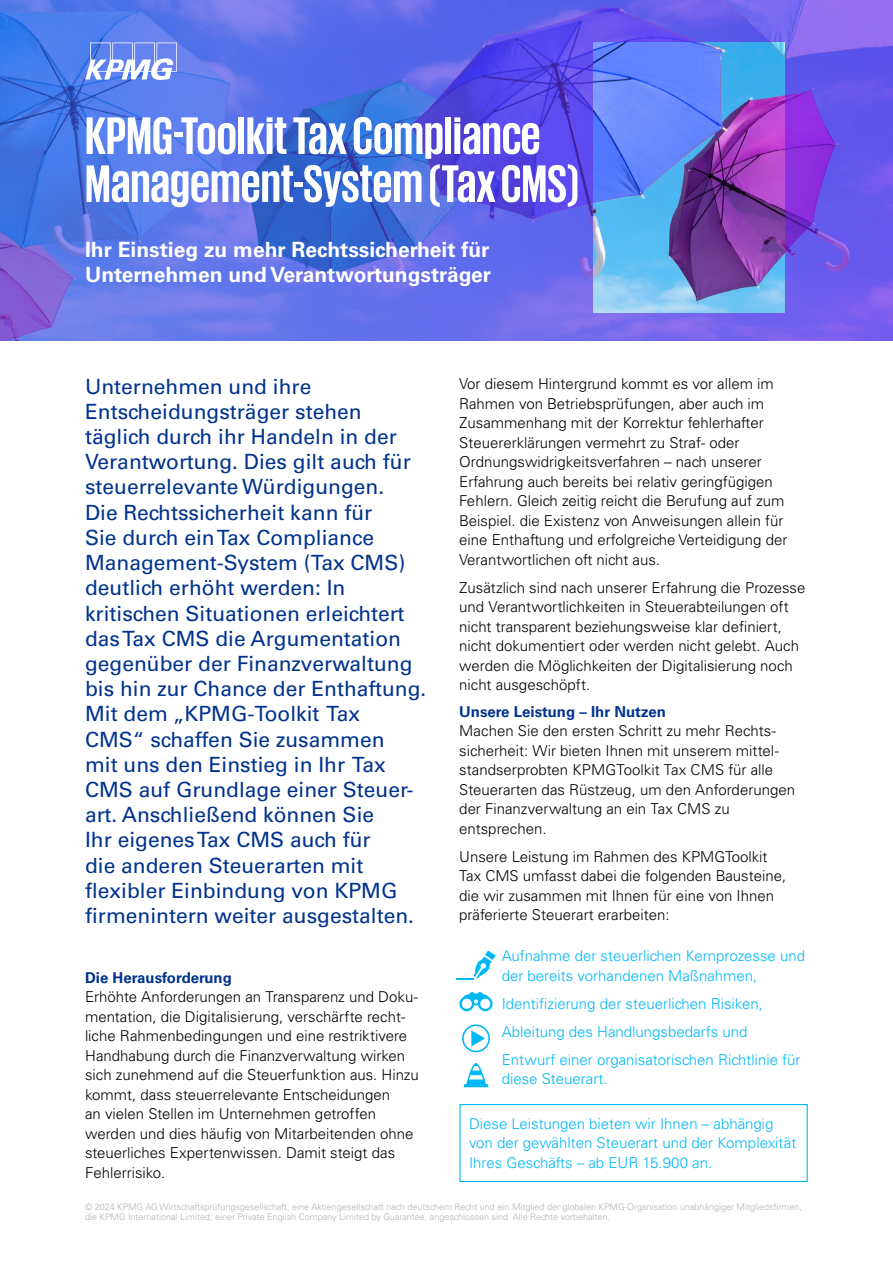
<style>
.page{position:relative;width:893px;height:1263px;background:#fff}
.page>*{position:absolute;margin:0;border:0;box-sizing:border-box;transform-origin:0 0}
.t1{font:700 54px/48px "KPMG";color:#fff}
.t2{font:21px/25.2px "Univers LT Std";color:#00338d}
.t3{font:700 21px/25.2px "Univers LT Std";color:#fff}
.t4{font:300 15px/19.5px "Univers LT Std";color:#000}
.t5{font:300 15px/19.5px "Univers LT Std";color:#00b8f5}
.t6{font:700 15px "Univers LT Std";color:#00338d}
.t7{font:300 9px/10.8px "Univers LT Std";color:#b2b2b2}
</style>
<div class="page">
<img style="left:0;top:0;width:893px;height:340px">
<img style="left:593px;top:43px;width:192px;height:270px">
<svg style="left:85px;top:43px;width:92px;height:37px"></svg>
<div style="left:459px;top:1104px;width:349px;height:78px;border:1px solid #00b8f5"></div>
<svg style="left:459px;top:992px;width:34px;height:19px"></svg>
<svg style="left:456px;top:950px;width:40px;height:29px"></svg>
<svg style="left:462px;top:1024px;width:28px;height:28px"></svg>
<svg style="left:464px;top:1063px;width:24px;height:24px"></svg>
<h1 class="t1" style="left:85px;top:110px;width:496px">KPMG-Toolkit Tax Compliance<br>Management-System (Tax CMS)</h1>
<h2 class="t3" style="left:85px;top:237px;width:407px">Ihr Einstieg zu mehr Rechtssicherheit für<br>Unternehmen und Verantwortungsträger</h2>
<p class="t4" style="left:459px;top:374px;width:330px">Vor diesem Hintergrund kommt es vor allem im Rahmen von Betriebsprüfungen, aber auch im Zusammenhang mit der Korrektur fehlerhafter Steuererklärungen vermehrt zu Straf- oder Ordnungswidrigkeitsverfahren – nach unserer Erfahrung auch bereits bei relativ geringfügigen Fehlern. Gleich zeitig reicht die Berufung auf zum Beispiel. die Existenz von Anweisungen allein für eine Enthaftung und erfolgreiche Verteidigung der Verantwortlichen oft nicht aus.</p>
<p class="t4" style="left:459px;top:578px;width:348px">Zusätzlich sind nach unserer Erfahrung die Prozesse und Verantwortlichkeiten in Steuerabteilungen oft nicht transparent beziehungsweise klar definiert, nicht dokumentiert oder werden nicht gelebt. Auch werden die Möglichkeiten der Digitalisierung noch nicht ausgeschöpft.</p>
<p class="t6" style="left:459px;top:703px;width:208px">Unsere Leistung – Ihr Nutzen</p>
<p class="t4" style="left:459px;top:721px;width:337px">Machen Sie den ersten Schritt zu mehr Rechts&shy;sicherheit: Wir bieten Ihnen mit unserem mittel&shy;standserprobten KPMGToolkit Tax CMS für alle Steuerarten das Rüstzeug, um den Anforderungen der Finanzverwaltung an ein Tax CMS zu entsprechen.</p>
<p class="t4" style="left:459px;top:847px;width:328px">Unsere Leistung im Rahmen des KPMGToolkit Tax CMS umfasst dabei die folgenden Bausteine, die wir zusammen mit Ihnen für eine von Ihnen präferierte Steuerart erarbeiten:</p>
<p class="t5" style="left:502px;top:946px;width:305px">Aufnahme der steuerlichen Kernprozesse und der bereits vorhandenen Maßnahmen,</p>
<p class="t5" style="left:502px;top:989px;width:300px;line-height:28px">Identifizierung der steuerlichen Risiken,<br>Ableitung des Handlungsbedarfs und<br>Entwurf einer organisatorischen Richtlinie für</p>
<p class="t5" style="left:502px;top:1069px;width:107px">diese Steuerart.</p>
<p class="t5" style="left:469px;top:1114px;width:329px">Diese Leistungen bieten wir Ihnen – abhängig von der gewählten Steuerart und der Komplexität<br>Ihres Geschäfts – ab EUR 15.900 an.</p>
<p class="t7" style="left:85px;top:1201px;width:718px">© 2024 KPMG AG Wirtschaftsprüfungsgesellschaft, eine Aktiengesellschaft nach deutschem Recht und ein Mitglied der globalen KPMG-Organisation unabhängiger Mitgliedsfirmen, die KPMG International Limited, einer Private English Company Limited by Guarantee, angeschlossen sind. Alle Rechte vorbehalten.</p>
<p class="t2" style="left:85px;top:374px;width:343px">Unternehmen und ihre<br>Entscheidungsträger stehen täglich durch ihr Handeln in der<br>Verantwortung. Dies gilt auch für steuerrelevante Würdigungen.<br>Die Rechtssicherheit kann für<br>Sie durch ein Tax Compliance<br>Management-System (Tax CMS) deutlich erhöht werden: In kritischen Situationen erleichtert das Tax CMS die Argumentation gegenüber der Finanzverwaltung bis hin zur Chance der Enthaftung.<br>Mit dem „KPMG-Toolkit Tax<br>CMS“ schaffen Sie zusammen<br>mit uns den Einstieg in Ihr Tax<br>CMS auf Grundlage einer Steuer&shy;art. Anschließend können Sie<br>Ihr eigenes Tax CMS auch für<br>die anderen Steuerarten mit flexibler Einbindung von KPMG firmenintern weiter ausgestalten.</p>
<p class="t6" style="left:85px;top:968px;width:148px">Die Herausforderung</p>
<p class="t4" style="left:85px;top:987px;width:335px">Erhöhte Anforderungen an Transparenz und Doku&shy;mentation, die Digitalisierung, verschärfte recht&shy;liche Rahmenbedingungen und eine restriktivere Handhabung durch die Finanzverwaltung wirken sich zunehmend auf die Steuerfunktion aus. Hinzu kommt, dass steuerrelevante Entscheidungen<br>an vielen Stellen im Unternehmen getroffen werden und dies häufig von Mitarbeitenden ohne steuerliches Expertenwissen. Damit steigt das Fehlerrisiko.</p>
</div>
